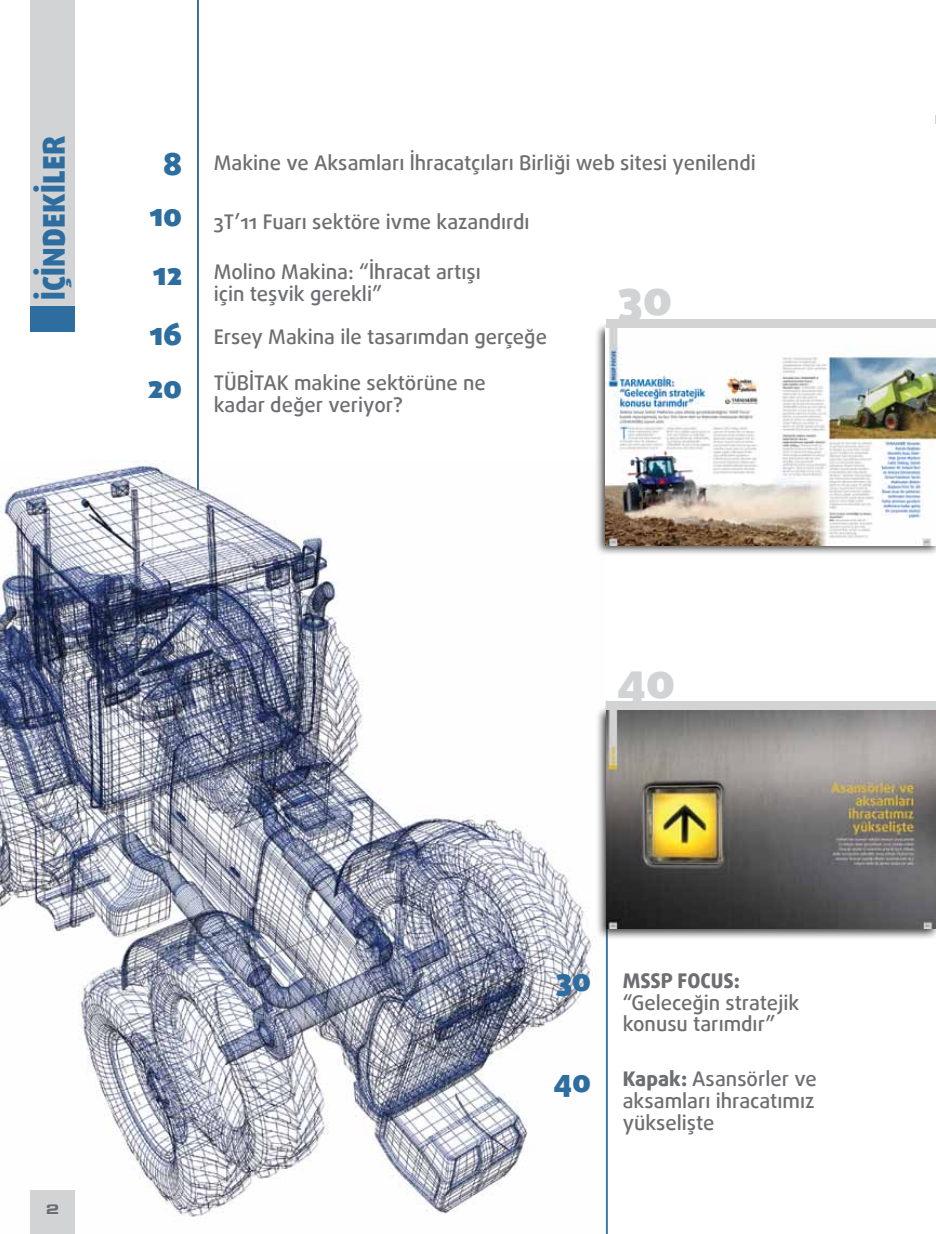
<style>
.page{position:relative;width:936px;height:1234px;background:#fff}
.page>*{position:absolute;margin:0;border:0;box-sizing:border-box;transform-origin:0 0}
.t1{font:900 48.45px "Daxline Pro";color:#d1d3d4}
.t2{font:900 31.2px/52.9px "Daxline Pro";color:#2e6d9f}
.t3{font:900 30px "Daxline Pro";letter-spacing:.01em;color:#2e6d9f}
.t4{font:500 20.25px/21.8px "Daxline Pro";color:#6d6e71}
.t5{font:14.25px "Eurostil Ext T Black";color:#696a6d}
.s1{font-weight:800}
</style>
<div class="page">
<img style="left:0;top:461px;width:593px;height:760px">
<hr style="left:607px;top:700px;width:1px;height:533px;background:#2e6d9f">
<hr style="left:606px;top:700px;width:1px;height:533px;background:#2e6d9f">
<div style="left:30px;top:0;width:45px;height:306px;background:#d1d3d4"></div>
<div style="left:30px;top:306px;width:45px;height:26px;background:#2e6d9f"></div>
<div style="left:594px;top:322px;width:341px;height:234px;background:#000;opacity:.75"></div>
<img style="left:605px;top:328px;width:330px;height:217px">
<div style="left:595px;top:704px;width:340px;height:236px;background:#000;opacity:.75"></div>
<img style="left:606px;top:710px;width:329px;height:218px">
<div style="left:605px;top:319px;width:330px;height:9px;background:#d1d3d4"></div>
<div style="left:606px;top:700px;width:329px;height:9px;background:#d1d3d4"></div>
<hr style="left:198px;top:0;width:1px;height:490px;background:#2e6d9f">
<hr style="left:197px;top:0;width:1px;height:490px;background:#2e6d9f">
<div style="left:30px;top:1190px;width:45px;height:43px;background:#d1d3d4"></div>
<p class="t3" style="left:33px;top:300px;width:166px;rotate:-90deg">İÇİNDEKİLER</p>
<p class="t2" style="left:163px;top:137px;width:20px">8</p>
<p class="t4" style="left:214px;top:152px;width:543px">Makine ve Aksamları İhracatçıları Birliği web sitesi yenilendi</p>
<p class="t2" style="left:149px;top:188px;width:34px">10</p>
<p class="t4" style="left:214px;top:211px;width:317px">3T’11 Fuarı sektöre ivme kazandırdı</p>
<p class="t2" style="left:153px;top:247px;width:31px">12</p>
<p class="t2" style="left:148px;top:307px;width:36px">16<br>20</p>
<p class="t4" style="left:214px;top:261px;width:268px">Molino Makina: “İhracat artışı için teşvik gerekli”</p>
<p class="t4" style="left:214px;top:326px;width:335px">Ersey Makina ile tasarımdan gerçeğe</p>
<p class="t4" style="left:214px;top:372px;width:273px">TÜBİTAK makine sektörüne ne kadar değer veriyor?</p>
<p class="t1" style="left:617px;top:264px;width:56px">30</p>
<p class="t1" style="left:616px;top:647px;width:61px">40</p>
<p class="t5" style="left:46px;top:1200px;width:15px">2</p>
<p class="t2" style="left:556px;top:953px;width:37px">30</p>
<p class="t2" style="left:553px;top:1054px;width:39px">40</p>
<p class="t4" style="left:622px;top:969px;width:178px"><span class="s1">MSSP FOCUS: </span>“Geleceğin stratejik konusu tarımdır”</p>
<p class="t4" style="left:622px;top:1067px;width:196px;text-align:justify"><span class="s1">Kapak:</span> Asansörler ve aksamları ihracatımız yükselişte</p>
</div>
